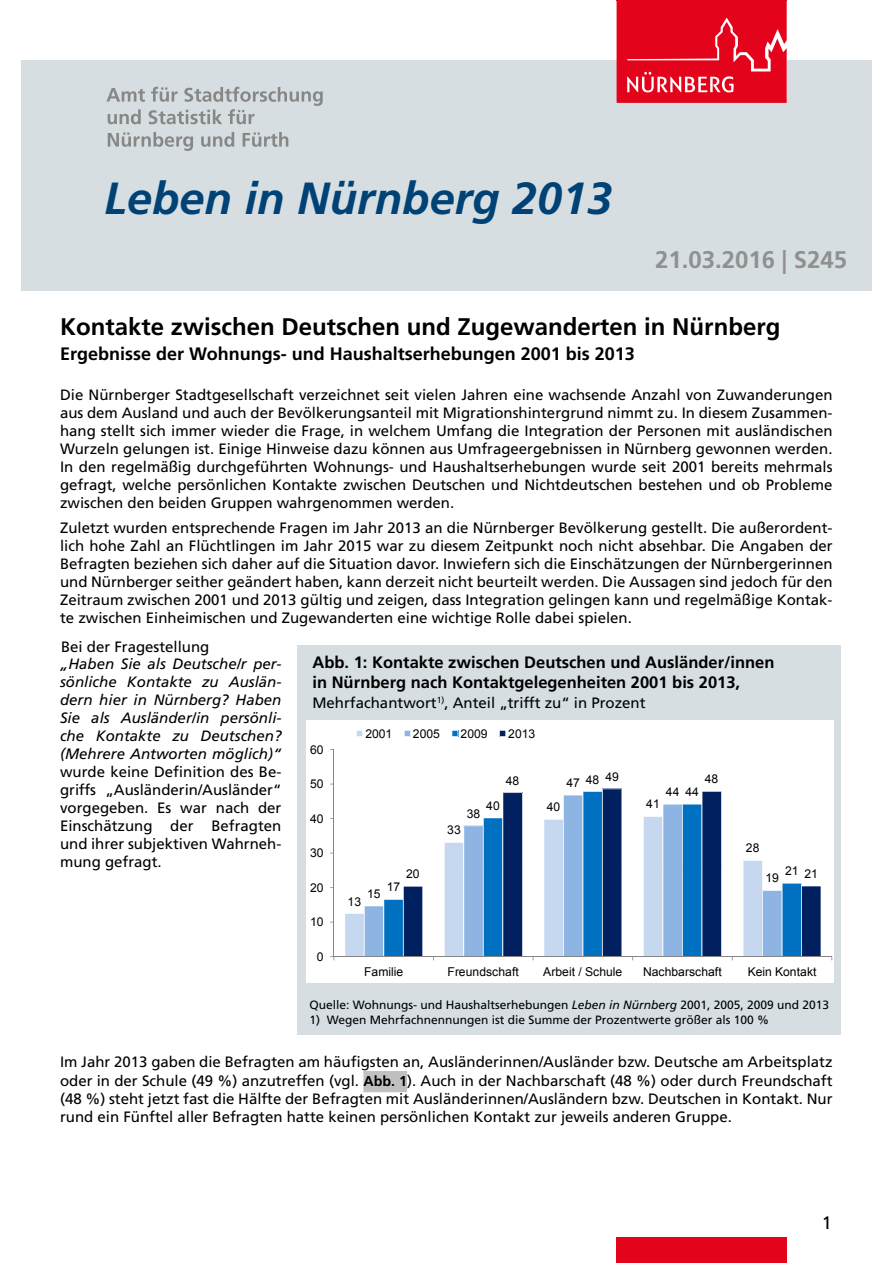
<style>
.page{position:relative;width:893px;height:1263px;background:#fff}
.page>*{position:absolute;margin:0;border:0;box-sizing:border-box;transform-origin:0 0}
.StN__Headline_40_50{font:italic 700 45px "Frutiger LT Com";color:#004275}
.t1{font:700 24px "Frutiger LT Com";color:#000}
.StN__Headline_40_50-2{font:700 24px "Frutiger LT Com";color:#909090}
.t2{font:700 18px "Frutiger LT Com";color:#000}
.t3{font:18px "Frutiger LT Com";color:#000}
.t4{font:700 16.5px/19.8px "Frutiger LT Com";color:#000}
.t5{font:15px/18px "Frutiger LT Com";color:#000;text-align:justify}
.t6{font:italic 15px/18px "Frutiger LT Com";color:#000;text-align:justify}
.t7{font:12.15px "Arial";color:#000}
.t8{font:12px "Frutiger LT Com";color:#000}
.s1{font-style:normal}
.s2{font-style:italic}
.s3{font-weight:700;font-size:14.25px}
</style>
<div class="page">
<div style="left:298px;top:645px;width:543px;height:390px;background:#d6dee2"></div>
<div style="left:306px;top:720px;width:527px;height:263px;background:#fff"></div>
<div style="left:21px;top:60px;width:851px;height:230px;background:#d6dee2"></div>
<svg style="left:108px;top:132px;width:180px;height:19px"></svg>
<svg style="left:106px;top:87px;width:217px;height:37px"></svg>
<svg style="left:617px;top:0;width:170px;height:103px;background:#e5182d"></svg>
<div style="left:617px;top:1237px;width:170px;height:26px;background:#e3041b"></div>
<hr style="left:333px;top:749px;width:1px;height:116px;background:#858585">
<svg style="left:356px;top:730px;width:7px;height:7px"></svg>
<svg style="left:404px;top:730px;width:7px;height:7px"></svg>
<svg style="left:452px;top:730px;width:6px;height:7px"></svg>
<svg style="left:499px;top:730px;width:7px;height:7px"></svg>
<svg style="left:345px;top:886px;width:78px;height:70px"></svg>
<svg style="left:444px;top:792px;width:79px;height:164px"></svg>
<svg style="left:544px;top:788px;width:78px;height:168px;background:#608fc1"></svg>
<svg style="left:643px;top:791px;width:79px;height:165px;background:#6793c2"></svg>
<svg style="left:743px;top:860px;width:78px;height:96px"></svg>
<hr style="left:333px;top:865px;width:1px;height:92px;background:#858585">
<hr style="left:334px;top:956px;width:498px;height:1px;background:#858585">
<div style="left:363px;top:1071px;width:44px;height:21px;background:#c0c0c0"></div>
<p class="StN__Headline_40_50" style="left:105px;top:172px;width:509px">Leben in Nürnberg 2013</p>
<p class="StN__Headline_40_50-2" style="left:655px;top:246px;width:194px">21.03.2016 | S245</p>
<p class="t1" style="left:60px;top:313px;width:722px">Kontakte zwischen Deutschen und Zugewanderten in Nürnberg</p>
<p class="t2" style="left:60px;top:343px;width:576px">Ergebnisse der Wohnungs- und Haushaltserhebungen 2001 bis 2013</p>
<p class="t5" style="left:60px;top:386px;width:774px">Die Nürnberger Stadtgesellschaft verzeichnet seit vielen Jahren eine wachsende Anzahl von Zuwanderungen aus dem Ausland und auch der Bevölkerungsanteil mit Migrationshintergrund nimmt zu. In diesem Zusammen&shy;hang stellt sich immer wieder die Frage, in welchem Umfang die Integration der Personen mit ausländischen Wurzeln gelungen ist. Einige Hinweise dazu können aus Umfrageergebnissen in Nürnberg gewonnen werden.<br>In den regelmäßig durchgeführten Wohnungs- und Haushaltserhebungen wurde seit 2001 bereits mehrmals gefragt, welche persönlichen Kontakte zwischen Deutschen und Nichtdeutschen bestehen und ob Probleme zwischen den beiden Gruppen wahrgenommen werden.</p>
<p class="t5" style="left:60px;top:519px;width:774px">Zuletzt wurden entsprechende Fragen im Jahr 2013 an die Nürnberger Bevölkerung gestellt. Die außerordent&shy;lich hohe Zahl an Flüchtlingen im Jahr 2015 war zu diesem Zeitpunkt noch nicht absehbar. Die Angaben der Befragten beziehen sich daher auf die Situation davor. Inwiefern sich die Einschätzungen der Nürnbergerinnen und Nürnberger seither geändert haben, kann derzeit nicht beurteilt werden. Die Aussagen sind jedoch für den Zeitraum zwischen 2001 und 2013 gültig und zeigen, dass Integration gelingen kann und regelmäßige Kontak&shy;te zwischen Einheimischen und Zugewanderten eine wichtige Rolle dabei spielen.</p>
<p class="t5" style="left:61px;top:638px;width:150px">Bei der Fragestellung</p>
<p class="t6" style="left:60px;top:655px;width:223px">„Haben Sie als Deutsche/r per&shy;sönliche Kontakte zu Auslän&shy;dern hier in Nürnberg? Haben Sie als Ausländer/in persönli&shy;che Kontakte zu Deutschen? (Mehrere Antworten möglich)“ <span class="s1">wurde keine Definition des Be&shy;griffs „Ausländerin/Ausländer“ vorgegeben. Es war nach der Einschätzung der Befragten und ihrer subjektiven Wahrneh&shy;mung gefragt.</span></p>
<p class="t4" style="left:312px;top:653px;width:464px">Abb. 1: Kontakte zwischen Deutschen und Ausländer/innen in Nürnberg nach Kontaktgelegenheiten 2001 bis 2013,</p>
<p class="t5" style="left:312px;top:694px;width:335px">Mehrfachantwort<sup>1)</sup>, Anteil „trifft zu“ in Prozent</p>
<p class="t7" style="left:365px;top:725px;width:28px">2001</p>
<p class="t7" style="left:413px;top:725px;width:29px">2005</p>
<p class="t7" style="left:461px;top:725px;width:29px">2009</p>
<p class="t7" style="left:508px;top:725px;width:29px">2013</p>
<p class="t7" style="left:310px;top:741px;width:15px">60</p>
<p class="t7" style="left:506px;top:772px;width:15px">48</p>
<p class="t7" style="left:605px;top:769px;width:15px">49</p>
<p class="t7" style="left:705px;top:771px;width:15px">48</p>
<p class="t7" style="left:586px;top:771px;width:15px">48</p>
<p class="t7" style="left:566px;top:775px;width:15px">47</p>
<p class="t7" style="left:310px;top:776px;width:15px">50</p>
<p class="t7" style="left:666px;top:784px;width:15px">44</p>
<p class="t7" style="left:685px;top:784px;width:15px">44</p>
<p class="t7" style="left:547px;top:799px;width:15px">40</p>
<p class="t7" style="left:646px;top:796px;width:15px">41</p>
<p class="t7" style="left:486px;top:798px;width:15px">40</p>
<p class="t7" style="left:467px;top:806px;width:15px">38</p>
<p class="t7" style="left:310px;top:810px;width:15px">40</p>
<p class="t7" style="left:447px;top:822px;width:15px">33</p>
<p class="t7" style="left:746px;top:840px;width:15px">28</p>
<p class="t7" style="left:310px;top:845px;width:15px">30</p>
<p class="t7" style="left:406px;top:866px;width:15px">20</p>
<p class="t7" style="left:785px;top:864px;width:34px">21 21</p>
<p class="t7" style="left:765px;top:870px;width:15px">19</p>
<p class="t7" style="left:387px;top:879px;width:15px">17</p>
<p class="t7" style="left:310px;top:879px;width:15px">20</p>
<p class="t7" style="left:367px;top:886px;width:15px">15</p>
<p class="t7" style="left:348px;top:893px;width:15px">13</p>
<p class="t7" style="left:310px;top:914px;width:15px">10</p>
<p class="t7" style="left:317px;top:948px;width:8px">0</p>
<p class="t7" style="left:364px;top:963px;width:41px">Familie</p>
<p class="t7" style="left:448px;top:963px;width:73px">Freundschaft</p>
<p class="t7" style="left:543px;top:963px;width:81px">Arbeit / Schule</p>
<p class="t7" style="left:643px;top:963px;width:80px">Nachbarschaft</p>
<p class="t7" style="left:748px;top:963px;width:70px">Kein Kontakt</p>
<p class="t8" style="left:309px;top:998px;width:521px">Quelle: Wohnungs- und Haushaltserhebungen <span class="s2">Leben in Nürnberg</span> 2001, 2005, 2009 und 2013</p>
<p class="t8" style="left:309px;top:1012px;width:461px">1) Wegen Mehrfachnennungen ist die Summe der Prozentwerte größer als 100 %</p>
<p class="t5" style="left:60px;top:1053px;width:774px">Im Jahr 2013 gaben die Befragten am häufigsten an, Ausländerinnen/Ausländer bzw. Deutsche am Arbeitsplatz oder in der Schule (49 %) anzutreffen (vgl. <span class="s3">Abb. 1</span>). Auch in der Nachbarschaft (48 %) oder durch Freundschaft (48 %) steht jetzt fast die Hälfte der Befragten mit Ausländerinnen/Ausländern bzw. Deutschen in Kontakt. Nur rund ein Fünftel aller Befragten hatte keinen persönlichen Kontakt zur jeweils anderen Gruppe.</p>
<p class="t3" style="left:822px;top:1212px;width:12px">1</p>
</div>
